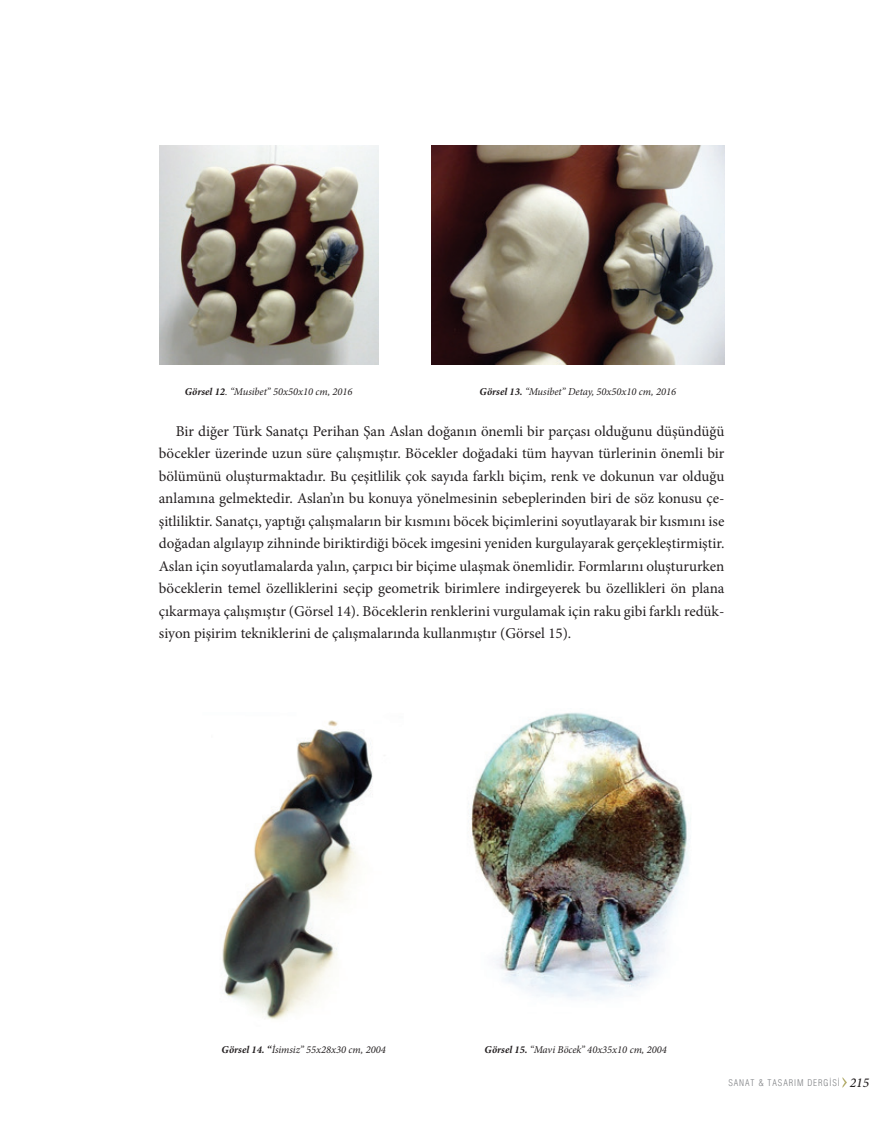
<style>
.page{position:relative;width:893px;height:1127px;background:#fff}
.page>*{position:absolute;margin:0;border:0;box-sizing:border-box;transform-origin:0 0}
.t1{font:15px/22.5px "Minion Pro";color:#231f20;text-align:justify}
.t2{font:italic 10.5px "Minion Pro";color:#231f20}
.t3{font:300 condensed 9px "Helvetica";letter-spacing:.1em;color:#808285}
.s1{font-weight:700}
.s2{font-family:"Minion Pro";font-weight:500;font-style:italic;font-stretch:normal;font-size:13.5px;color:#231f20}
</style>
<div class="page">
<svg style="left:842px;top:1077px;width:5px;height:11px"></svg>
<img style="left:159px;top:146px;width:219px;height:219px">
<img style="left:431px;top:146px;width:293px;height:219px">
<img style="left:222px;top:720px;width:151px;height:300px">
<img style="left:469px;top:712px;width:222px;height:287px">
<p class="t2" style="left:185px;top:384px;width:169px"><span class="s1">Görsel 12</span>. “Musibet” 50x50x10 cm, 2016</p>
<p class="t2" style="left:480px;top:384px;width:198px"><span class="s1">Görsel 13.</span> “Musibet” Detay, 50x50x10 cm, 2016</p>
<p class="t1" style="left:159px;top:420px;width:567px;text-indent:17px">Bir diğer Türk Sanatçı Perihan Şan Aslan doğanın önemli bir parçası olduğunu düşündüğü böcekler üzerinde uzun süre çalışmıştır. Böcekler doğadaki tüm hayvan türlerinin önemli bir bölümünü oluşturmaktadır. Bu çeşitlilik çok sayıda farklı biçim, renk ve dokunun var olduğu anlamına gelmektedir. Aslan’ın bu konuya yönelmesinin sebeplerinden biri de söz konusu çe&shy;şitliliktir. Sanatçı, yaptığı çalışmaların bir kısmını böcek biçimlerini soyutlayarak bir kısmını ise doğadan algılayıp zihninde biriktirdiği böcek imgesini yeniden kurgulayarak gerçekleştirmiştir.<br>Aslan için soyutlamalarda yalın, çarpıcı bir biçime ulaşmak önemlidir. Formlarını oluştururken böceklerin temel özelliklerini seçip geometrik birimlere indirgeyerek bu özellikleri ön plana çıkarmaya çalışmıştır (Görsel 14). Böceklerin renklerini vurgulamak için raku gibi farklı redük&shy;siyon pişirim tekniklerini de çalışmalarında kullanmıştır (Görsel 15).</p>
<p class="t2" style="left:222px;top:1043px;width:166px"><span class="s1">Görsel 14. “</span>İsimsiz” 55x28x30 cm, 2004</p>
<p class="t2" style="left:485px;top:1043px;width:184px"><span class="s1">Görsel 15.</span> “Mavi Böcek” 40x35x10 cm, 2004</p>
<p class="t3" style="left:728px;top:1078px;width:142px">SANAT &amp; TASARIM DERGİSİ <span class="s2">215</span></p>
</div>
